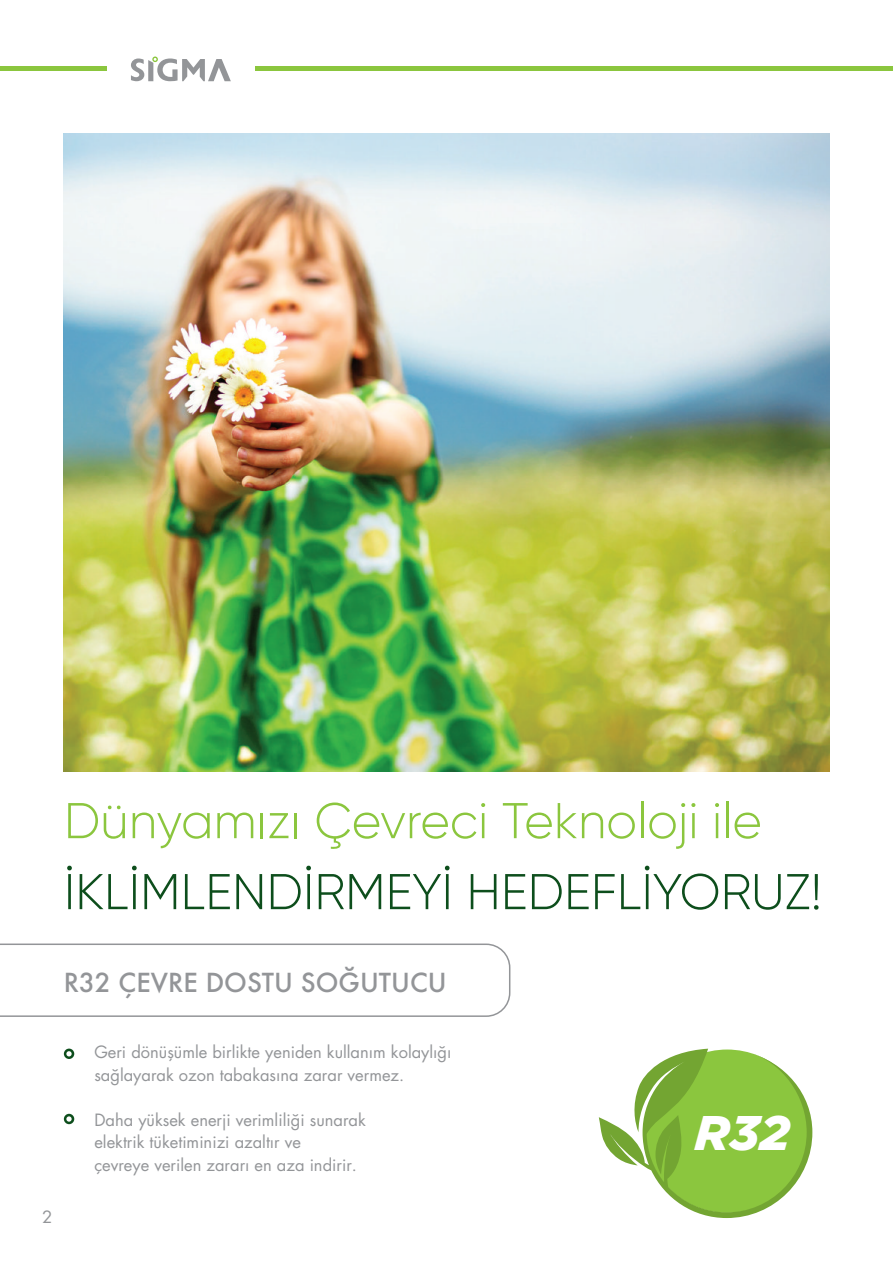
<style>
.page{position:relative;width:893px;height:1263px;background:#fff}
.page>*{position:absolute;margin:0;border:0;box-sizing:border-box;transform-origin:0 0}
.t1{font:300 50.1px/70.9px "Gilroy";color:#8bc63e}
.t2{font:italic 900 48.6px "Gotham";color:#fff}
.t3{font:500 25.5px "Futura";color:#939598}
.t4{font:16.5px/22.5px "Futura Std";color:#939598}
.s1{color:#0d4e1c}
</style>
<div class="page">
<svg style="left:599px;top:1049px;width:213px;height:169px"></svg>
<svg style="left:64px;top:1048px;width:10px;height:11px"></svg>
<svg style="left:64px;top:1114px;width:10px;height:10px"></svg>
<svg style="left:0;top:943px;width:511px;height:74px"></svg>
<img style="left:64px;top:134px;width:765px;height:638px">
<svg style="left:131px;top:57px;width:100px;height:24px"></svg>
<hr style="left:255px;top:67px;width:638px;height:4px;background:#8bc63e">
<hr style="left:0;top:67px;width:106px;height:4px;background:#8bc63e">
<p class="t1" style="left:64px;top:785px;width:759px">Dünyamızı Çevreci Teknoloji ile<br><span class="s1">İKLİMLENDİRMEYİ HEDEFLİYORUZ!</span></p>
<p class="t3" style="left:64px;top:965px;width:384px">R32 ÇEVRE DOSTU SOĞUTUCU</p>
<p class="t4" style="left:42px;top:1206px;width:12px">2</p>
<p class="t4" style="left:94px;top:1041px;width:359px">Geri dönüşümle birlikte yeniden kullanım kolaylığı sağlayarak ozon tabakasına zarar vermez.</p>
<p class="t4" style="left:94px;top:1108px;width:273px">Daha yüksek enerji verimliliği sunarak elektrik tüketiminizi azaltır ve<br>çevreye verilen zararı en aza indirir.</p>
<p class="t2" style="left:695px;top:1099px;width:97px">R32</p>
</div>
